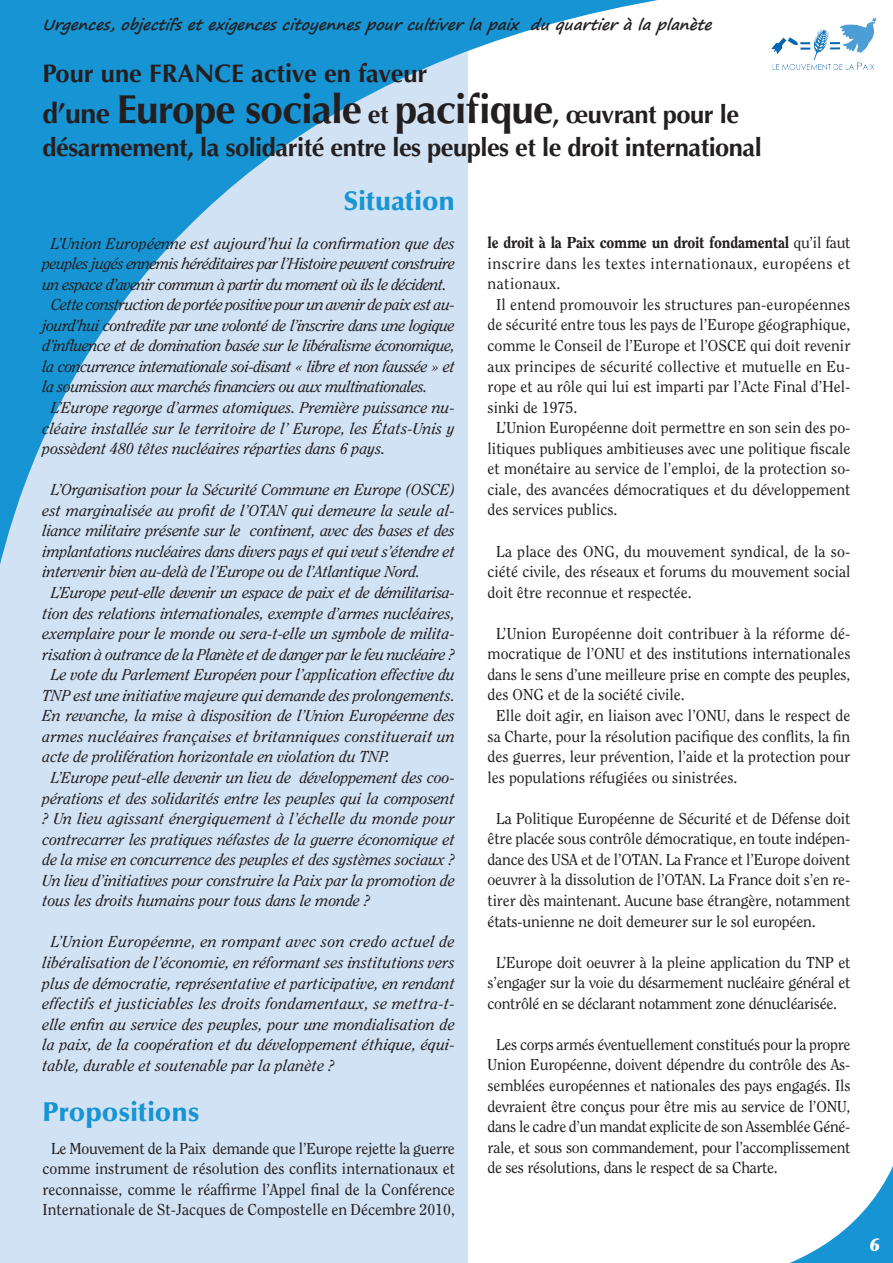
<style>
.page{position:relative;width:893px;height:1263px;background:#fff}
.page>*{position:absolute;margin:0;border:0;box-sizing:border-box;transform-origin:0 0}
.t1{font:700 40.5px "Optima";letter-spacing:-.02em;color:#231f20}
.t2{font:900 27px "Optima";color:#1694d3}
.t3{font:700 25.5px "Optima";letter-spacing:-.02em;color:#231f20}
.t4{font:700 25.5px "Optima";color:#231f20}
.t5{font:italic 900 18px "Optima";color:#fff}
.t6{font:15.75px/20.5px "Clearface";color:#231f20;text-align:justify}
.t7{font:italic 15.75px/20.5px "Clearface";color:#231f20;text-align:justify}
.t8{font:italic 15.75px "Clearface";letter-spacing:-.025em;color:#231f20}
.t9{font:italic 15.75px "Clearface";letter-spacing:-.03em;color:#231f20}
.t10{font:italic 15.75px "Clearface";letter-spacing:-.02em;color:#231f20}
.t11{font:italic 15.75px "Clearface";letter-spacing:.02em;color:#231f20}
.t12{font:15.75px "Clearface";letter-spacing:.03em;color:#231f20}
.t13{font:800 15.75px "Clearface";letter-spacing:-.015em;color:#231f20}
.t14{font:italic 700 15px "Segoe Print";color:#231f20}
.s1{font-size:28.5px}
.s2{font-size:25.5px}
.s3{font-weight:400}
</style>
<div class="page">
<div style="left:0;top:0;width:468px;height:1263px;background:#d1e2f4"></div>
<svg style="left:0;top:0;width:876px;height:565px"></svg>
<svg style="left:789px;top:1166px;width:104px;height:97px"></svg>
<p class="t14" style="left:43px;top:11px;width:677px">Urgences,objectifsetexigencescitoyennespourcultiverlapaix duquartieràlaplanète</p>
<h3 class="t4" style="left:43px;top:59px;width:386px">Pour une France active en faveur</h3>
<h1 class="t1" style="left:43px;top:86px;width:698px"><span class="s1">d’une</span> Europe sociale <span class="s2">et</span> pacifique<span class="s2">, œuvrant pour le</span></h1>
<h3 class="t3" style="left:43px;top:132px;width:721px">désarmement, la solidarité entre les peuples et le droit international</h3>
<h2 class="t2" style="left:343px;top:185px;width:113px">Situation</h2>
<p class="t7" style="left:51px;top:233px;width:405px">L’Union Européenne est aujourd’hui la confirmation que des</p>
<p class="t9" style="left:43px;top:254px;width:414px">peuples jugés ennemis héréditaires par l’Histoire peuvent construire</p>
<p class="t9" style="left:43px;top:275px;width:406px">un espace d’avenir commun à partir du moment où ils le décident.</p>
<p class="t8" style="left:51px;top:296px;width:405px">Cette construction de portée positive pour un avenir de paix est au-</p>
<p class="t8" style="left:43px;top:316px;width:414px">jourd’hui contredite par une volonté de l’inscrire dans une logique</p>
<p class="t8" style="left:43px;top:337px;width:414px">d’influence et de domination basée sur le libéralisme économique,</p>
<p class="t8" style="left:43px;top:357px;width:414px">la concurrence internationale soi-disant « libre et non faussée » et</p>
<p class="t8" style="left:43px;top:378px;width:386px">la soumission aux marchés financiers ou aux multinationales.</p>
<p class="t7" style="left:51px;top:397px;width:405px">L’Europe regorge d’armes atomiques. Première puissance nu-</p>
<p class="t7" style="left:43px;top:418px;width:414px">cléaire installée sur le territoire de l’ Europe, les États-Unis y</p>
<p class="t7" style="left:43px;top:438px;width:344px">possèdent 480 têtes nucléaires réparties dans 6 pays.</p>
<p class="t7" style="left:51px;top:480px;width:405px">L’Organisation pour la Sécurité Commune en Europe (OSCE)</p>
<p class="t7" style="left:43px;top:500px;width:414px">est marginalisée au profit de l’OTAN qui demeure la seule al-</p>
<p class="t7" style="left:43px;top:521px;width:414px">liance militaire présente sur le continent, avec des bases et des</p>
<p class="t7" style="left:43px;top:541px;width:414px">implantations nucléaires dans divers pays et qui veut s’étendre et</p>
<p class="t7" style="left:43px;top:562px;width:379px">intervenir bien au-delà de l’Europe ou de l’Atlantique Nord.</p>
<p class="t10" style="left:51px;top:583px;width:405px">L’Europe peut-elle devenir un espace de paix et de démilitarisa-</p>
<p class="t7" style="left:43px;top:603px;width:414px">tion des relations internationales, exempte d’armes nucléaires,</p>
<p class="t7" style="left:43px;top:623px;width:414px">exemplaire pour le monde ou sera-t-elle un symbole de milita-</p>
<p class="t10" style="left:43px;top:645px;width:414px">risation à outrance de la Planète et de danger par le feu nucléaire ?</p>
<p class="t7" style="left:51px;top:665px;width:405px">Le vote du Parlement Européen pour l’application effective du</p>
<p class="t7" style="left:43px;top:685px;width:414px">TNP est une initiative majeure qui demande des prolongements.</p>
<p class="t7" style="left:43px;top:706px;width:414px">En revanche, la mise à disposition de l’Union Européenne des</p>
<p class="t11" style="left:43px;top:727px;width:414px">armes nucléaires françaises et britanniques constituerait un</p>
<p class="t7" style="left:43px;top:747px;width:349px">acte de prolifération horizontale en violation du TNP.</p>
<p class="t7" style="left:51px;top:767px;width:405px">L’Europe peut-elle devenir un lieu de développement des coo-</p>
<p class="t7" style="left:43px;top:788px;width:414px">pérations et des solidarités entre les peuples qui la composent</p>
<p class="t11" style="left:43px;top:809px;width:414px">? Un lieu agissant énergiquement à l’échelle du monde pour</p>
<p class="t7" style="left:43px;top:829px;width:414px">contrecarrer les pratiques néfastes de la guerre économique et</p>
<p class="t7" style="left:43px;top:850px;width:414px">de la mise en concurrence des peuples et des systèmes sociaux ?</p>
<p class="t7" style="left:43px;top:870px;width:414px">Un lieu d’initiatives pour construire la Paix par la promotion de</p>
<p class="t7" style="left:43px;top:891px;width:329px">tous les droits humains pour tous dans le monde ?</p>
<p class="t7" style="left:43px;top:932px;width:414px;text-indent:9px">L’Union Européenne, en rompant avec son credo actuel de libéralisation de l’économie, en réformant ses institutions vers plus de démocratie, représentative et participative, en rendant effectifs et justiciables les droits fondamentaux, se mettra-t&shy;elle enfin au service des peuples, pour une mondialisation de la paix, de la coopération et du développement éthique, équi&shy;table, durable et soutenable par la planète ?</p>
<h2 class="t2" style="left:43px;top:1096px;width:159px">Propositions</h2>
<p class="t6" style="left:43px;top:1138px;width:414px;text-align:center">Le Mouvement de la Paix demande que l’Europe rejette la guerre comme instrument de résolution des conflits internationaux et reconnaisse, comme le réaffirme l’Appel final de la Conférence Internationale de St-Jacques de Compostelle en Décembre 2010,</p>
<p class="t13" style="left:488px;top:233px;width:364px">le droit à la Paix comme un droit fondamental <span class="s3">qu’il faut</span></p>
<p class="t12" style="left:488px;top:254px;width:364px">inscrire dans les textes internationaux, européens et</p>
<p class="t12" style="left:488px;top:274px;width:74px">nationaux.</p>
<p class="t6" style="left:496px;top:294px;width:356px">Il entend promouvoir les structures pan-européennes</p>
<p class="t6" style="left:488px;top:315px;width:364px">de sécurité entre tous les pays de l’Europe géographique,</p>
<p class="t6" style="left:488px;top:335px;width:364px">comme le Conseil de l’Europe et l’OSCE qui doit revenir</p>
<p class="t6" style="left:488px;top:356px;width:364px">aux principes de sécurité collective et mutuelle en Eu-</p>
<p class="t6" style="left:488px;top:376px;width:364px">rope et au rôle qui lui est imparti par l’Acte Final d’Hel-</p>
<p class="t6" style="left:488px;top:397px;width:91px">sinki de 1975.</p>
<p class="t6" style="left:496px;top:417px;width:356px">L’Union Européenne doit permettre en son sein des po-</p>
<p class="t6" style="left:488px;top:438px;width:364px">litiques publiques ambitieuses avec une politique fiscale</p>
<p class="t6" style="left:488px;top:458px;width:364px">et monétaire au service de l’emploi, de la protection so-</p>
<p class="t6" style="left:488px;top:479px;width:364px">ciale, des avancées démocratiques et du développement</p>
<p class="t6" style="left:488px;top:500px;width:131px">des services publics.</p>
<p class="t6" style="left:488px;top:541px;width:364px;text-indent:9px">La place des ONG, du mouvement syndical, de la so&shy;ciété civile, des réseaux et forums du mouvement social doit être reconnue et respectée.</p>
<p class="t6" style="left:496px;top:623px;width:356px">L’Union Européenne doit contribuer à la réforme dé-</p>
<p class="t6" style="left:488px;top:643px;width:364px">mocratique de l’ONU et des institutions internationales</p>
<p class="t6" style="left:488px;top:664px;width:364px">dans le sens d’une meilleure prise en compte des peuples,</p>
<p class="t6" style="left:488px;top:685px;width:199px">des ONG et de la société civile.</p>
<p class="t6" style="left:496px;top:705px;width:356px">Elle doit agir, en liaison avec l’ONU, dans le respect de</p>
<p class="t6" style="left:488px;top:726px;width:364px">sa Charte, pour la résolution pacifique des conflits, la fin</p>
<p class="t6" style="left:488px;top:746px;width:364px">des guerres, leur prévention, l’aide et la protection pour</p>
<p class="t6" style="left:488px;top:767px;width:251px">les populations réfugiées ou sinistrées.</p>
<p class="t6" style="left:488px;top:808px;width:364px;text-indent:9px">La Politique Européenne de Sécurité et de Défense doit être placée sous contrôle démocratique, en toute indépen&shy;dance des USA et de l’OTAN. La France et l’Europe doivent oeuvrer à la dissolution de l’OTAN. La France doit s’en re&shy;tirer dès maintenant. Aucune base étrangère, notamment états-unienne ne doit demeurer sur le sol européen.</p>
<p class="t6" style="left:488px;top:952px;width:364px;text-indent:9px">L’Europe doit oeuvrer à la pleine application du TNP et s’engager sur la voie du désarmement nucléaire général et contrôlé en se déclarant notamment zone dénucléarisée.</p>
<p class="t6" style="left:488px;top:1034px;width:364px;text-indent:9px">Les corps armés éventuellement constitués pour la propre Union Européenne, doivent dépendre du contrôle des As&shy;semblées européennes et nationales des pays engagés. Ils devraient être conçus pour être mis au service de l’ONU, dans le cadre d’un mandat explicite de son Assemblée Géné&shy;rale, et sous son commandement, pour l’accomplissement de ses résolutions, dans le respect de sa Charte.</p>
<p class="t5" style="left:869px;top:1233px;width:12px">6</p>
</div>
